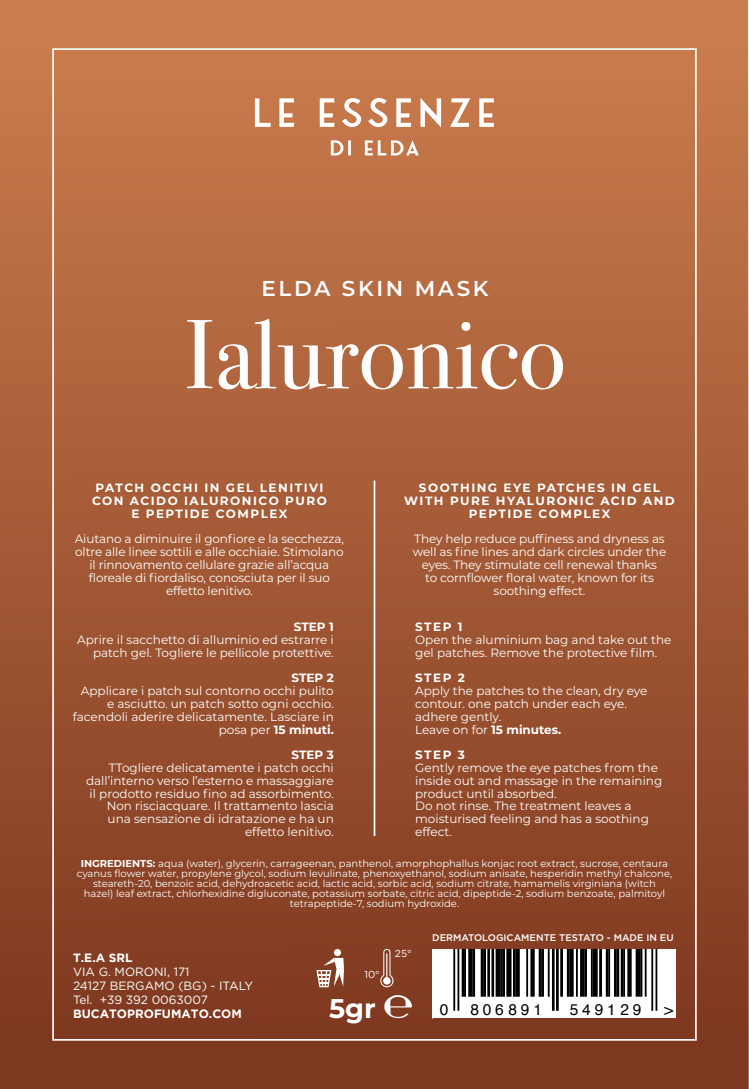
<style>
.page{position:relative;width:749px;height:1089px;background:#fff}
.page>*{position:absolute;margin:0;border:0;box-sizing:border-box;transform-origin:0 0}
.t1{font:98.4px "Bodoni Svty Two OSITCTT";color:#fff}
.t2{font:700 26.8px "Montserrat";color:#fff}
.t3{font:600 21.6px "Montserrat";letter-spacing:.125em;color:#fff}
.t4{font:15.6px "Helvetica";letter-spacing:.245em;color:#020203}
.t5{font:12px/12.8px "Montserrat";color:#fff}
.t6{font:700 12px/12.8px "Montserrat";letter-spacing:.125em;color:#fff;text-align:center}
.t7{font:12px "Gotham";color:#fff}
.t8{font:700 12px "Gotham";color:#fff}
.t9{font:10px/10px "Montserrat";color:#fff;text-align:center}
.t10{font:10px "Gotham";color:#fff}
.t11{font:500 9.6px "Gotham";color:#fff}
.s1{font-weight:700}
</style>
<div class="page">
<div style="left:0;top:0;width:748px;height:1089px;background:linear-gradient(to bottom,#cd7f50,#7c361e)"></div>
<svg style="left:255px;top:98px;width:239px;height:29px"></svg>
<svg style="left:331px;top:140px;width:87px;height:15px"></svg>
<hr style="left:373px;top:480px;width:2px;height:356px;background:#fff">
<svg style="left:432px;top:949px;width:243px;height:69px"></svg>
<svg style="left:384px;top:995px;width:28px;height:23px"></svg>
<svg style="left:316px;top:957px;width:28px;height:30px"></svg>
<div style="left:334px;top:949px;width:7px;height:7px;background:#fff;border-radius:50%"></div>
<svg style="left:379px;top:948px;width:15px;height:39px"></svg>
<p class="t3" style="left:261px;top:273px;width:228px">ELDA SKIN MASK</p>
<p class="t1" style="left:184px;top:296px;width:383px">Ialuronico</p>
<p class="t6" style="left:95px;top:481px;width:229px">PATCH OCCHI IN GEL LENITIVI</p>
<p class="t6" style="left:92px;top:494px;width:236px">CON ACIDO IALURONICO PURO</p>
<p class="t6" style="left:131px;top:506px;width:157px">E PEPTIDE COMPLEX</p>
<p class="t5" style="left:75px;top:532px;width:271px;text-align:center">Aiutano a diminuire il gonfiore e la secchezza, oltre alle linee sottili e alle occhiaie. Stimolano il rinnovamento cellulare grazie all’acqua floreale di fiordaliso, conosciuta per il suo effetto lenitivo.</p>
<p class="t6" style="left:294px;top:620px;width:41px">STEP 1</p>
<p class="t5" style="left:77px;top:633px;width:258px;text-align:right">Aprire il sacchetto di alluminio ed estrarre i patch gel. Togliere le pellicole protettive.</p>
<p class="t6" style="left:291px;top:671px;width:44px">STEP 2</p>
<p class="t5" style="left:73px;top:684px;width:262px;text-align:right">Applicare i patch sul contorno occhi pulito e asciutto. un patch sotto ogni occhio. facendoli aderire delicatamente. Lasciare in posa per <span class="s1">15 minuti.</span></p>
<p class="t6" style="left:291px;top:748px;width:44px">STEP 3</p>
<p class="t5" style="left:86px;top:761px;width:249px;text-align:right">TTogliere delicatamente i patch occhi dall’interno verso l’esterno e massaggiare il prodotto residuo fino ad assorbimento.<br>Non risciacquare. Il trattamento lascia una sensazione di idratazione e ha un effetto lenitivo.</p>
<p class="t9" style="left:77px;top:858px;width:596px"><span class="s1">INGREDIENTS:</span> aqua (water), glycerin, carrageenan, panthenol, amorphophallus konjac root extract, sucrose, centaura cyanus flower water, propylene glycol, sodium levulinate, phenoxyethanol, sodium anisate, hesperidin methyl chalcone, steareth-20, benzoic acid, dehydroacetic acid, lactic acid, sorbic acid, sodium citrate, hamamelis virginiana (witch<br>hazel) leaf extract, chlorhexidine digluconate, potassium sorbate, citric acid, dipeptide-2, sodium benzoate, palmitoyl tetrapeptide-7, sodium hydroxide.</p>
<p class="t6" style="left:404px;top:481px;width:272px">SOOTHING EYE PATCHES IN GEL<br>WITH PURE HYALURONIC ACID AND<br>PEPTIDE COMPLEX</p>
<p class="t5" style="left:412px;top:532px;width:255px;text-align:center">They help reduce puffiness and dryness as well as fine lines and dark circles under the eyes. They stimulate cell renewal thanks<br>to cornflower floral water, known for its soothing effect.</p>
<p class="t6" style="left:415px;top:620px;width:49px">STEP 1</p>
<p class="t5" style="left:415px;top:633px;width:258px">Open the aluminium bag and take out the gel patches. Remove the protective film.</p>
<p class="t6" style="left:415px;top:671px;width:51px">STEP 2</p>
<p class="t5" style="left:415px;top:684px;width:234px">Apply the patches to the clean, dry eye contour. one patch under each eye. adhere gently.</p>
<p class="t5" style="left:415px;top:722px;width:148px">Leave on for <span class="s1">15 minutes.</span></p>
<p class="t6" style="left:415px;top:748px;width:51px">STEP 3</p>
<p class="t5" style="left:415px;top:761px;width:248px">Gently remove the eye patches from the inside out and massage in the remaining product until absorbed.</p>
<p class="t5" style="left:415px;top:799px;width:235px">Do not rinse. The treatment leaves a moisturised feeling and has a soothing effect.</p>
<p class="t8" style="left:73px;top:950px;width:61px">T.E.A SRL</p>
<p class="t7" style="left:73px;top:963px;width:118px">VIA G. MORONI, 171</p>
<p class="t7" style="left:73px;top:977px;width:181px">24127 BERGAMO (BG) - ITALY</p>
<p class="t7" style="left:73px;top:991px;width:136px">Tel. +39 392 0063007</p>
<p class="t8" style="left:73px;top:1006px;width:170px">BUCATOPROFUMATO.COM</p>
<p class="t10" style="left:364px;top:968px;width:17px">10°</p>
<p class="t10" style="left:395px;top:947px;width:18px">25°</p>
<p class="t11" style="left:432px;top:931px;width:243px">DERMATOLOGICAMENTE TESTATO - MADE IN EU</p>
<p class="t2" style="left:329px;top:989px;width:48px">5gr</p>
<p class="t4" style="left:439px;top:997px;width:10px">0</p>
<p class="t4" style="left:470px;top:997px;width:73px">806891</p>
<p class="t4" style="left:569px;top:997px;width:73px">549129</p>
<p class="t4" style="left:664px;top:997px;width:11px">&gt;</p>
</div>
